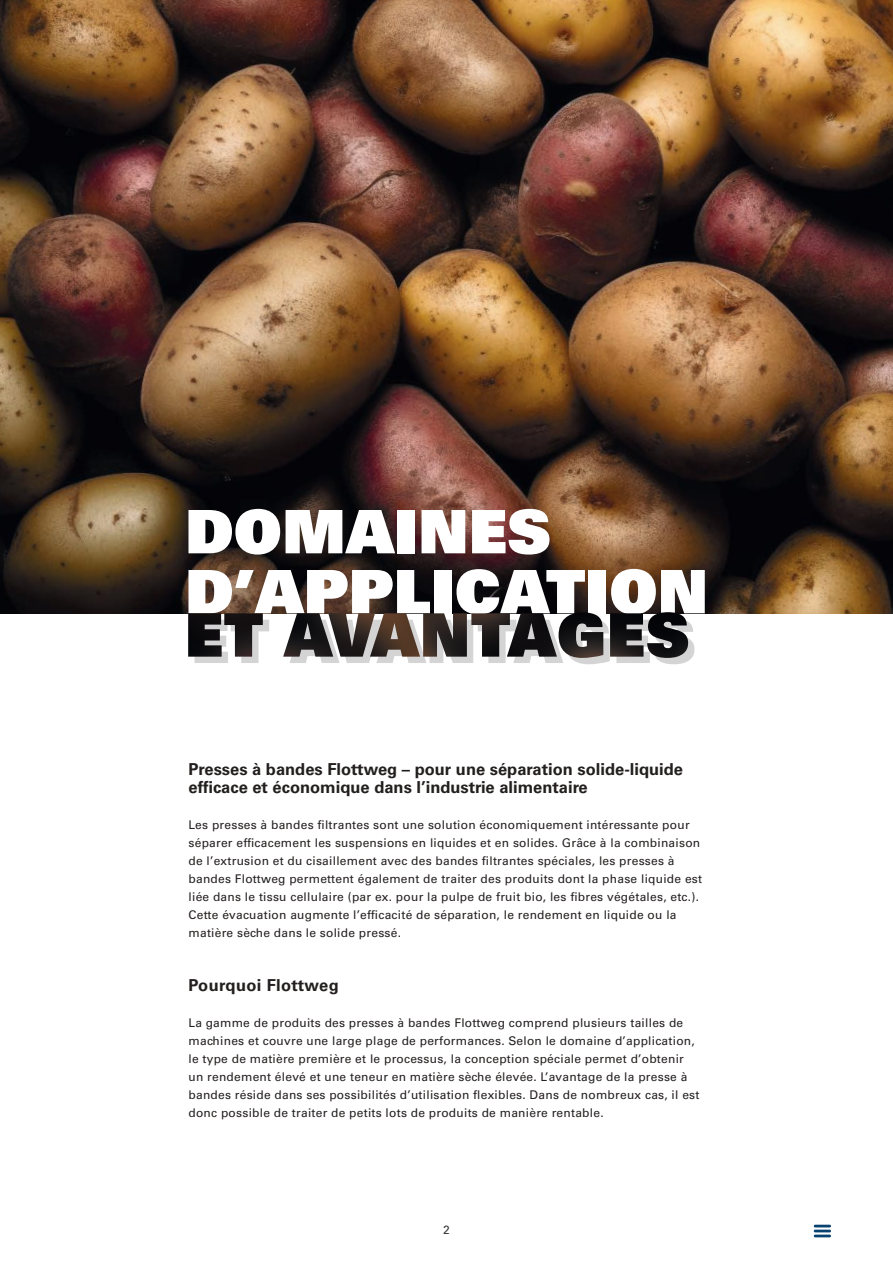
<style>
.page{position:relative;width:893px;height:1263px;background:#fff}
.page>*{position:absolute;margin:0;border:0;box-sizing:border-box;transform-origin:0 0}
.t1{font:60px/60px "Univers LT Pro 85 X Black";letter-spacing:.01em;color:#fff}
.t2{font:60px "Univers LT Pro 85 X Black";letter-spacing:.02em;color:#d5d4d5}
.t3{font:700 16.5px/18px "Univers LT Pro 65";color:#241f1f}
.t4{font:700 16.5px "Univers LT Pro 65";letter-spacing:.02em;color:#241f1f}
.t5{font:12px/18px "Univers LT Pro 55 Roman";letter-spacing:.02em;color:#241f1f}
.t6{font:12px "Univers LT Pro 55 Roman";color:#393535}
</style>
<div class="page">
<img style="left:0;top:0;width:893px;height:613px">
<svg style="left:814px;top:1225px;width:17px;height:2px"></svg>
<hr style="left:814px;top:1229px;width:17px;height:3px;background:#074271">
<hr style="left:814px;top:1234px;width:17px;height:3px;background:#074271">
<img style="left:188px;top:612px;width:500px;height:46px">
<h1 class="t1" style="left:186px;top:500px;width:524px">DOMAINES<br>D’APPLICATION</h1>
<h1 class="t2" style="left:191px;top:602px;width:506px">ET AVANTAGES</h1>
<h2 class="t3" style="left:189px;top:760px;width:496px">Presses à bandes Flottweg – pour une séparation solide-liquide efficace et économique dans l’industrie alimentaire</h2>
<p class="t5" style="left:189px;top:815px;width:515px">Les presses à bandes filtrantes sont une solution économiquement intéressante pour séparer efficacement les suspensions en liquides et en solides. Grâce à la combinaison de l’extrusion et du cisaillement avec des bandes filtrantes spéciales, les presses à bandes Flottweg permettent également de traiter des produits dont la phase liquide est liée dans le tissu cellulaire (par ex. pour la pulpe de fruit bio, les fibres végétales, etc.).<br>Cette évacuation augmente l’efficacité de séparation, le rendement en liquide ou la matière sèche dans le solide pressé.</p>
<h2 class="t4" style="left:189px;top:974px;width:152px">Pourquoi Flottweg</h2>
<p class="t5" style="left:189px;top:1013px;width:512px">La gamme de produits des presses à bandes Flottweg comprend plusieurs tailles de machines et couvre une large plage de performances. Selon le domaine d’application, le type de matière première et le processus, la conception spéciale permet d’obtenir un rendement élevé et une teneur en matière sèche élevée. L’avantage de la presse à bandes réside dans ses possibilités d’utilisation flexibles. Dans de nombreux cas, il est donc possible de traiter de petits lots de produits de manière rentable.</p>
<p class="t6" style="left:443px;top:1221px;width:8px">2</p>
</div>
